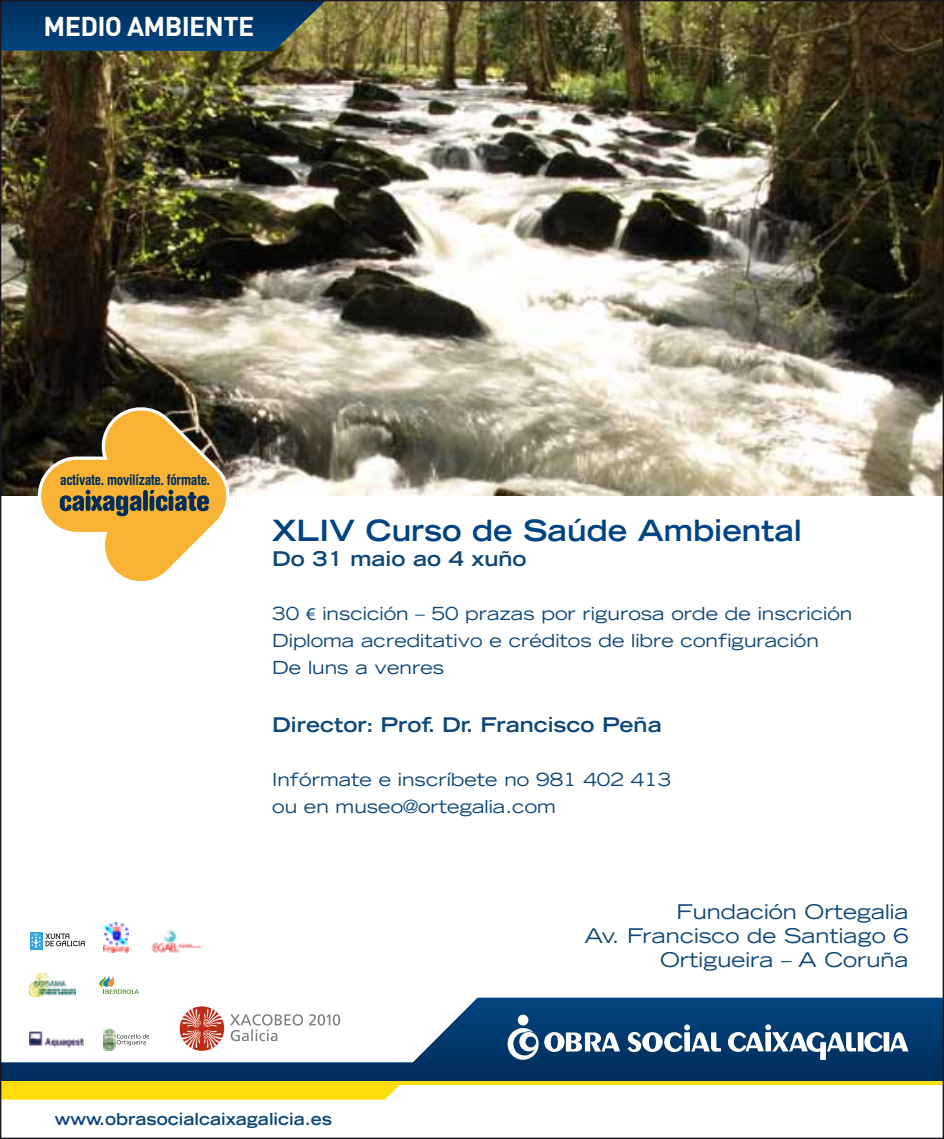
<style>
.page{position:relative;width:944px;height:1139px;background:#fff}
.page>*{position:absolute;margin:0;border:0;box-sizing:border-box;transform-origin:0 0}
.t1{font:700 expanded 29.25px "Trade Gothic LH";color:#004481}
.t2{font:700 26.78px "DIN";letter-spacing:-.025em;color:#fff}
.t3{font:expanded 20.25px/24.3px "Trade Gothic LH";color:#0f4777;text-align:right;scale:1.04 1}
.t4{font:700 expanded 20.25px "Trade Gothic LH";color:#0f4777;scale:1.04 1}
.t5{font:expanded 18px/27px "Trade Gothic LH";color:#0f4777;scale:1.04 1}
.t6{font:700 expanded 16.65px "Trade Gothic LH";color:#0f4777}
.t7{font:700 condensed 14.62px "Helvetica Rounded";letter-spacing:-.02em;color:#002e5c}
.s1{font-family:"Myriad Pro";font-stretch:normal}
</style>
<div class="page">
<img style="left:0;top:0;width:944px;height:1138px">
<svg style="left:99px;top:975px;width:40px;height:19px"></svg>
<img style="left:29px;top:973px;width:46px;height:23px">
<img style="left:103px;top:922px;width:26px;height:30px">
<img style="left:151px;top:924px;width:53px;height:37px">
<img style="left:30px;top:1030px;width:54px;height:18px">
<svg style="left:30px;top:932px;width:12px;height:17px"></svg>
<svg style="left:31px;top:932px;width:54px;height:15px"></svg>
<svg style="left:117px;top:1033px;width:32px;height:12px"></svg>
<img style="left:104px;top:1028px;width:11px;height:22px">
<h2 class="t2" style="left:44px;top:9px;width:212px">MEDIO AMBIENTE</h2>
<p class="t7" style="left:60px;top:470px;width:151px">actívate. movilízate. fórmate.</p>
<h1 class="t1" style="left:272px;top:511px;width:531px">XLIV Curso de Saúde Ambiental</h1>
<p class="t4" style="left:272px;top:545px;width:246px">Do 31 maio ao 4 xuño</p>
<p class="t5" style="left:272px;top:599px;width:559px">30 <span class="s1">€</span> inscición – 50 prazas por rigurosa orde de inscrición<br>Diploma acreditativo e créditos de libre configuración<br>De luns a venres</p>
<p class="t4" style="left:272px;top:711px;width:376px">Director: Prof. Dr. Francisco Peña</p>
<p class="t5" style="left:272px;top:765px;width:385px">Infórmate e inscríbete no 981 402 413 ou en museo@ortegalia.com</p>
<p class="t3" style="left:585px;top:898px;width:313px">Fundación Ortegalia<br>Av. Francisco de Santiago 6<br>Ortigueira – A Coruña</p>
<p class="t6" style="left:55px;top:1107px;width:279px">www.obrasocialcaixagalicia.es</p>
</div>
